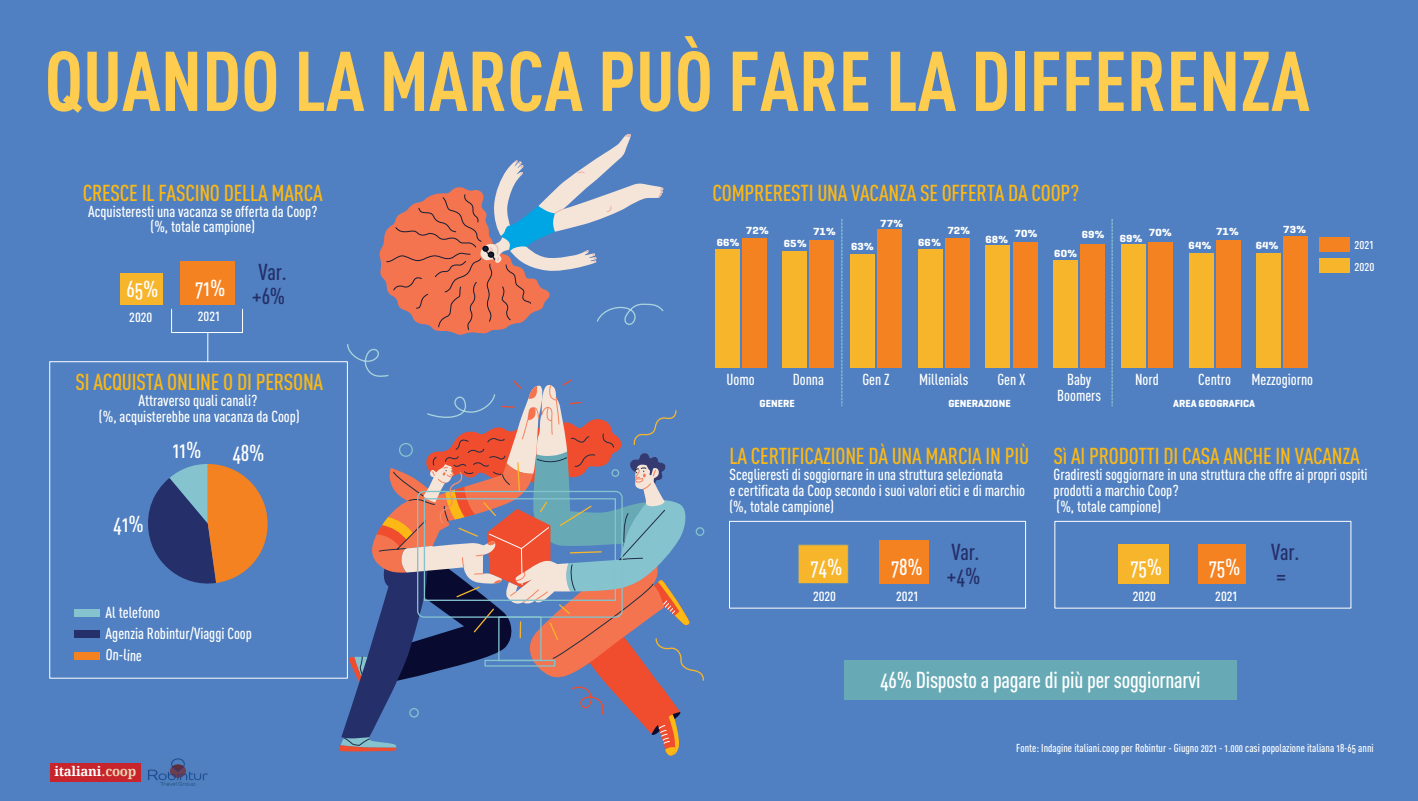
<style>
.page{position:relative;width:1418px;height:801px;background:#fff}
.page>*{position:absolute;margin:0;border:0;box-sizing:border-box;transform-origin:0 0}
.t1{font:83.12px "DIN Cond Bold Alternate";color:#fecc4e}
.t2{font:22.75px "DIN Cond Medium Alternate";letter-spacing:-.01em;color:#fcb814}
.t3{font:22.75px "DIN Cond Medium Alternate";letter-spacing:-.01em;color:#fff}
.t4{font:22.75px/23.6px "DIN Cond Medium Alternate";letter-spacing:-.01em;color:#252f69}
.t5{font:15.75px/15.8px "DIN Cond Medium Alternate";color:#fff}
.t6{font:13.47px/21.5px "DIN Cond Medium Alternate";color:#fff}
.t7{font:700 13.21px "Droid Serif";letter-spacing:-.02em;color:#fff}
.t8{font:11.38px "DIN Cond Medium Alternate";color:#fff}
.t9{font:700 10.5px "Geogrotesque";color:#fff;scale:1.07 1}
.t10{font:700 10.5px "Geogrotesque";color:#fff}
.s1{color:#ebd4b3}
</style>
<div class="page">
<div style="left:0;top:0;width:1417px;height:800px;background:#5080c1"></div>
<div style="left:1318px;top:237px;width:31px;height:14px;background:#f58220"></div>
<div style="left:742px;top:238px;width:24px;height:129px;background:#f58220"></div>
<div style="left:809px;top:240px;width:25px;height:127px;background:#f58220"></div>
<div style="left:877px;top:229px;width:24px;height:138px;background:#f58220"></div>
<div style="left:945px;top:238px;width:24px;height:129px;background:#f58220"></div>
<div style="left:1012px;top:242px;width:25px;height:125px;background:#f58220"></div>
<div style="left:1080px;top:243px;width:24px;height:124px;background:#f58220"></div>
<div style="left:1148px;top:242px;width:24px;height:125px;background:#f58220"></div>
<div style="left:1215px;top:240px;width:25px;height:127px;background:#f58220"></div>
<div style="left:1283px;top:236px;width:24px;height:131px;background:#f58220"></div>
<div style="left:1318px;top:258px;width:31px;height:15px;background:#f7b52b"></div>
<div style="left:715px;top:249px;width:24px;height:118px;background:#f7b52b"></div>
<div style="left:782px;top:251px;width:25px;height:116px;background:#f7b52b"></div>
<div style="left:850px;top:254px;width:24px;height:113px;background:#f7b52b"></div>
<div style="left:918px;top:249px;width:24px;height:118px;background:#f7b52b"></div>
<div style="left:985px;top:245px;width:25px;height:122px;background:#f7b52b"></div>
<div style="left:1053px;top:260px;width:24px;height:107px;background:#f7b52b"></div>
<div style="left:1121px;top:243px;width:24px;height:124px;background:#f7b52b"></div>
<div style="left:1188px;top:252px;width:25px;height:115px;background:#f7b52b"></div>
<div style="left:1256px;top:252px;width:24px;height:115px;background:#f7b52b"></div>
<svg style="left:148px;top:464px;width:119px;height:120px"></svg>
<div style="left:798px;top:544px;width:50px;height:39px;background:#f7b52b"></div>
<div style="left:797px;top:544px;width:51px;height:40px;border:1px solid #5186c5"></div>
<div style="left:878px;top:540px;width:50px;height:43px;background:#f58220"></div>
<div style="left:1117px;top:544px;width:50px;height:39px;background:#f7b52b"></div>
<div style="left:1197px;top:544px;width:47px;height:39px;background:#f58220"></div>
<div style="left:120px;top:273px;width:43px;height:31px;background:#f7b52b"></div>
<div style="left:180px;top:262px;width:55px;height:43px;background:#f58220"></div>
<div style="left:729px;top:520px;width:296px;height:88px;border:1px solid #fff"></div>
<div style="left:843px;top:660px;width:393px;height:39px;background:#67aab6"></div>
<div style="left:1054px;top:520px;width:297px;height:88px;border:1px solid #fff"></div>
<svg style="left:1111px;top:219px;width:1px;height:186px"></svg>
<svg style="left:841px;top:219px;width:1px;height:186px"></svg>
<svg style="left:171px;top:308px;width:72px;height:53px"></svg>
<div style="left:74px;top:609px;width:25px;height:8px;background:#85c3cf"></div>
<div style="left:74px;top:630px;width:25px;height:8px;background:#252f69"></div>
<div style="left:74px;top:651px;width:25px;height:8px;background:#f58220"></div>
<svg style="left:339px;top:344px;width:365px;height:411px"></svg>
<svg style="left:379px;top:133px;width:285px;height:202px"></svg>
<img style="left:148px;top:758px;width:60px;height:27px">
<div style="left:50px;top:762px;width:90px;height:19px;background:#c8242b"></div>
<h1 class="t1" style="left:45px;top:31px;width:1266px">QUANDO LA MARCA PUÒ FARE LA DIFFERENZA</h1>
<h2 class="t2" style="left:83px;top:179px;width:242px">CRESCE IL FASCINO DELLA MARCA</h2>
<h2 class="t2" style="left:712px;top:179px;width:368px">COMPRERESTI UNA VACANZA SE OFFERTA DA COOP?</h2>
<p class="t5" style="left:88px;top:203px;width:231px;text-align:center">Acquisteresti una vacanza se offerta da Coop? (%, totale campione)</p>
<p class="t9" style="left:880px;top:217px;width:23px">77%</p>
<p class="t9" style="left:947px;top:224px;width:23px">72%</p>
<p class="t9" style="left:1014px;top:226px;width:23px">70%</p>
<p class="t9" style="left:1081px;top:228px;width:23px">69%</p>
<p class="t9" style="left:1148px;top:226px;width:23px">70%</p>
<p class="t9" style="left:1215px;top:224px;width:23px">71%</p>
<p class="t9" style="left:1282px;top:223px;width:23px">73%</p>
<p class="t9" style="left:746px;top:224px;width:23px">72%</p>
<p class="t9" style="left:813px;top:225px;width:23px">71%</p>
<p class="t9" style="left:1119px;top:232px;width:23px">69%</p>
<p class="t9" style="left:918px;top:236px;width:23px">66%</p>
<p class="t9" style="left:985px;top:233px;width:23px">68%</p>
<p class="t9" style="left:716px;top:236px;width:23px">66%</p>
<p class="t9" style="left:783px;top:237px;width:23px">65%</p>
<p class="t9" style="left:851px;top:239px;width:23px">63%</p>
<p class="t9" style="left:1188px;top:238px;width:23px">64%</p>
<p class="t9" style="left:1255px;top:239px;width:23px">64%</p>
<p class="t9" style="left:1054px;top:247px;width:23px">60%</p>
<h2 class="t3" style="left:127px;top:275px;width:33px">65%</h2>
<h2 class="t3" style="left:195px;top:274px;width:32px">71%</h2>
<p class="t5" style="left:129px;top:308px;width:25px">2020</p>
<p class="t5" style="left:198px;top:307px;width:24px">2021</p>
<h2 class="t4" style="left:252px;top:260px;width:36px">Var. +6%</h2>
<h2 class="t2" style="left:75px;top:368px;width:249px">SI ACQUISTA ONLINE O DI PERSONA</h2>
<p class="t5" style="left:99px;top:392px;width:202px;text-align:center">Attraverso quali canali?<br>(%, acquisterebbe una vacanza da Coop)</p>
<p class="t5" style="left:726px;top:371px;width:30px">Uomo</p>
<p class="t5" style="left:792px;top:371px;width:33px">Donna</p>
<p class="t5" style="left:862px;top:371px;width:29px">Gen Z</p>
<p class="t5" style="left:919px;top:371px;width:51px">Millenials</p>
<p class="t5" style="left:997px;top:371px;width:30px">Gen X</p>
<p class="t5" style="left:1066px;top:371px;width:26px">Baby</p>
<p class="t5" style="left:1134px;top:371px;width:25px">Nord</p>
<p class="t5" style="left:1197px;top:371px;width:34px">Centro</p>
<p class="t5" style="left:1251px;top:371px;width:63px">Mezzogiorno</p>
<p class="t5" style="left:1057px;top:387px;width:45px">Boomers</p>
<p class="t10" style="left:759px;top:397px;width:37px">GENERE</p>
<p class="t10" style="left:948px;top:397px;width:64px">GENERAZIONE</p>
<p class="t10" style="left:1172px;top:397px;width:84px">AREA GEOGRAFICA</p>
<p class="t6" style="left:1354px;top:233px;width:21px">2021<br>2020</p>
<h2 class="t3" style="left:113px;top:510px;width:32px">41%</h2>
<h2 class="t3" style="left:172px;top:436px;width:30px">11%</h2>
<h2 class="t3" style="left:232px;top:439px;width:34px">48%</h2>
<p class="t5" style="left:106px;top:601px;width:148px;line-height:21.3px">Al telefono<br>Agenzia Robintur/Viaggi Coop</p>
<p class="t5" style="left:106px;top:645px;width:38px;rotate:3deg">On-line</p>
<p class="t7" style="left:54px;top:763px;width:83px">italiani<span class="s1">.coop</span></p>
<h2 class="t2" style="left:729px;top:442px;width:301px">LA CERTIFICAZIONE DÀ UNA MARCIA IN PIÙ</h2>
<p class="t5" style="left:729px;top:466px;width:297px">Sceglieresti di soggiornare in una struttura selezionata<br>e certificata da Coop secondo i suoi valori etici e di marchio (%, totale campione)</p>
<h2 class="t3" style="left:810px;top:553px;width:34px">74%</h2>
<h2 class="t3" style="left:891px;top:553px;width:33px">78%</h2>
<p class="t5" style="left:813px;top:587px;width:25px">2020</p>
<p class="t5" style="left:896px;top:587px;width:24px">2021</p>
<h2 class="t4" style="left:946px;top:540px;width:35px">Var. +4%</h2>
<h2 class="t2" style="left:1053px;top:442px;width:307px">Sì AI PRODOTTI DI CASA ANCHE IN VACANZA</h2>
<p class="t5" style="left:1053px;top:466px;width:315px">Gradiresti soggiornare in una struttura che offre ai propri ospiti prodotti a marchio Coop?<br>(%, totale campione)</p>
<h2 class="t3" style="left:1130px;top:553px;width:33px">75%</h2>
<h2 class="t3" style="left:1208px;top:553px;width:33px">75%</h2>
<p class="t5" style="left:1132px;top:587px;width:25px">2020</p>
<p class="t5" style="left:1215px;top:587px;width:24px">2021</p>
<h2 class="t4" style="left:1270px;top:540px;width:30px">Var. =</h2>
<h2 class="t3" style="left:879px;top:666px;width:322px">46% Disposto a pagare di più per soggiornarvi</h2>
<p class="t8" style="left:1016px;top:741px;width:359px">Fonte: Indagine italiani.coop per Robintur - Giugno 2021 - 1.000 casi popolazione italiana 18-65 anni</p>
</div>
